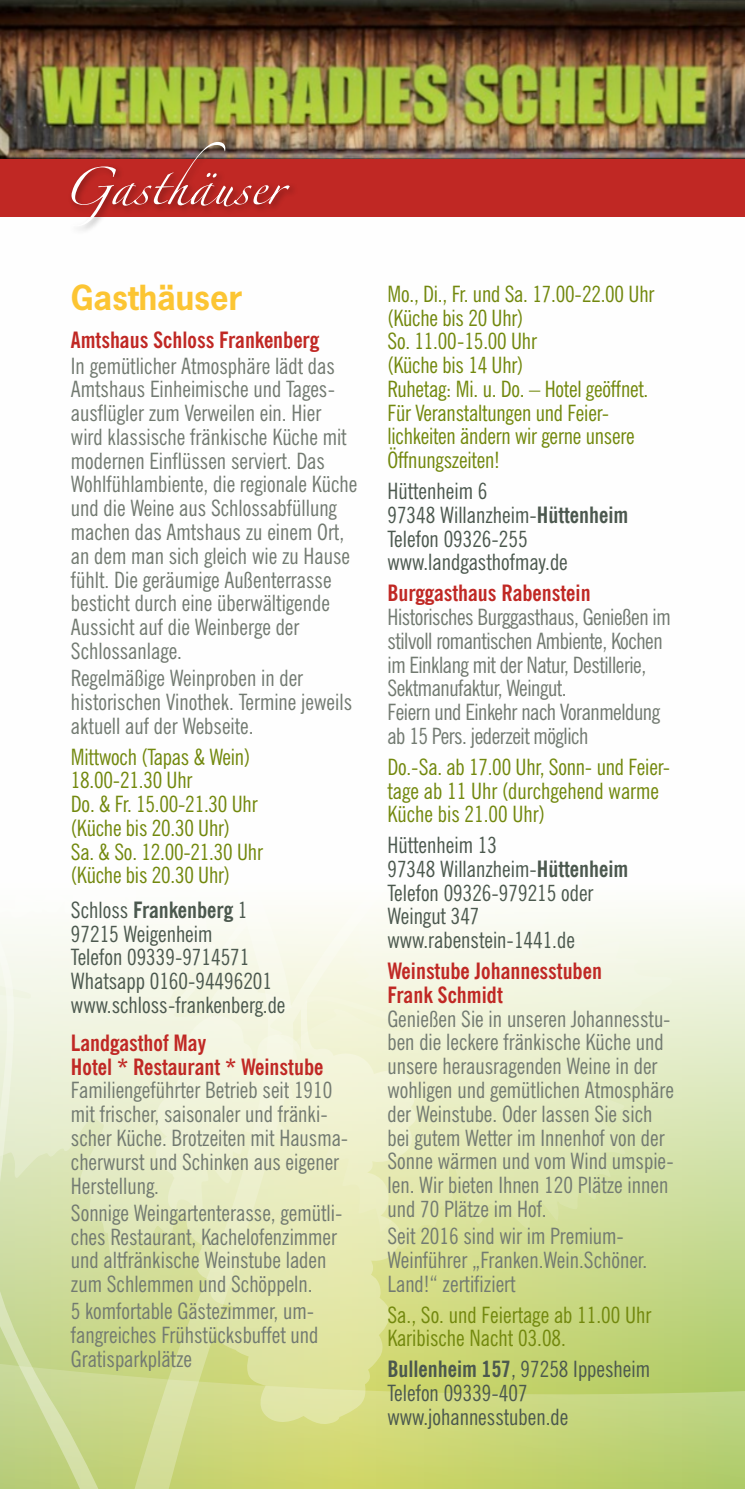
<style>
.page{position:relative;width:745px;height:1489px;background:#fff}
.page>*{position:absolute;margin:0;border:0;box-sizing:border-box;transform-origin:0 0}
.t1{font:700 32.5px "News Gothic Std";color:#fcc533}
.t2{font:condensed 22.5px/23.8px "News Gothic BT";color:#727a71}
.t3{font:condensed 22.5px/23.8px "News Gothic BT";letter-spacing:-.01em;color:#72880d}
.t4{font:condensed 22.5px/23.8px "News Gothic BT";color:#4b584e}
.t5{font:condensed 22.5px/23.8px "News Gothic BT";letter-spacing:-.02em;color:#727a71}
.t6{font:700 condensed 22.5px/23.8px "News Gothic BT";color:#c02824}
.s1{font-weight:700}
</style>
<div class="page">
<svg style="left:672px;top:912px;width:72px;height:169px"></svg>
<svg style="left:637px;top:1081px;width:107px;height:407px"></svg>
<svg style="left:637px;top:912px;width:35px;height:337px"></svg>
<svg style="left:121px;top:912px;width:516px;height:576px"></svg>
<svg style="left:0;top:938px;width:121px;height:550px"></svg>
<div style="left:0;top:912px;width:186px;height:26px;background:#fafbf5"></div>
<img style="left:0;top:0;width:744px;height:160px">
<div style="left:0;top:160px;width:744px;height:57px;background:#c02824"></div>
<div style="left:68px;top:138px;width:230px;height:97px;background:#000;opacity:.35"></div>
<svg style="left:71px;top:142px;width:218px;height:84px"></svg>
<h1 class="t1" style="left:71px;top:276px;width:173px">Gasthäuser</h1>
<p class="t6" style="left:71px;top:328px;width:249px">Amtshaus Schloss Frankenberg</p>
<p class="t2" style="left:71px;top:353px;width:288px">In gemütlicher Atmosphäre lädt das Amtshaus Einheimische und Tages&shy;ausflügler zum Verweilen ein. Hier wird klassische fränkische Küche mit modernen Einflüssen serviert. Das Wohlfühlambiente, die regionale Küche und die Weine aus Schlossabfüllung machen das Amtshaus zu einem Ort, an dem man sich gleich wie zu Hause fühlt. Die geräumige Außenterrasse besticht durch eine überwältigende Aussicht auf die Weinberge der Schlossanlage.</p>
<p class="t2" style="left:71px;top:666px;width:282px">Regelmäßige Weinproben in der historischen Vinothek. Termine jeweils aktuell auf der Webseite.</p>
<p class="t3" style="left:71px;top:744px;width:193px">Mittwoch (Tapas &amp; Wein)<br>18.00-21.30 Uhr<br>Do. &amp; Fr. 15.00-21.30 Uhr (Küche bis 20.30 Uhr)<br>Sa. &amp; So. 12.00-21.30 Uhr (Küche bis 20.30 Uhr)</p>
<p class="t4" style="left:71px;top:897px;width:216px">Schloss <span class="s1">Frankenberg</span> 1<br>97215 Weigenheim<br>Telefon 09339-9714571<br>Whatsapp 0160-94496201 www.schloss-frankenberg.de</p>
<p class="t6" style="left:71px;top:1030px;width:254px">Landgasthof May<br>Hotel * Restaurant * Weinstube</p>
<p class="t2" style="left:71px;top:1078px;width:279px">Familiengeführter Betrieb seit 1910 mit frischer, saisonaler und fränki&shy;scher Küche. Brotzeiten mit Hausma&shy;cherwurst und Schinken aus eigener<br>Herstellung.</p>
<p class="t2" style="left:71px;top:1200px;width:273px">Sonnige Weingartenterasse, gemütli&shy;ches Restaurant, Kachelofenzimmer und altfränkische Weinstube laden zum Schlemmen und Schöppeln.</p>
<p class="t2" style="left:71px;top:1299px;width:249px">5 komfortable Gästezimmer, um&shy;fangreiches Frühstücksbuffet und<br>Gratisparkplätze</p>
<p class="t3" style="left:387px;top:282px;width:268px">Mo., Di., Fr. und Sa. 17.00-22.00 Uhr (Küche bis 20 Uhr)<br>So. 11.00-15.00 Uhr<br>(Küche bis 14 Uhr)<br>Ruhetag: Mi. u. Do. – Hotel geöffnet.<br>Für Veranstaltungen und Feier&shy;lichkeiten ändern wir gerne unsere<br>Öffnungszeiten!</p>
<p class="t4" style="left:387px;top:479px;width:242px">Hüttenheim 6<br>97348 Willanzheim-<span class="s1">Hüttenheim<br></span>Telefon 09326-255 www.landgasthofmay.de</p>
<p class="t6" style="left:387px;top:581px;width:204px">Burggasthaus Rabenstein</p>
<p class="t5" style="left:387px;top:605px;width:284px">Historisches Burggasthaus, Genießen im stilvoll romantischen Ambiente, Kochen im Einklang mit der Natur, Destillerie, Sektmanufaktur, Weingut.<br>Feiern und Einkehr nach Voranmeldung ab 15 Pers. jederzeit möglich</p>
<p class="t3" style="left:387px;top:754px;width:284px">Do.-Sa. ab 17.00 Uhr, Sonn- und Feier&shy;tage ab 11 Uhr (durchgehend warme<br>Küche bis 21.00 Uhr)</p>
<p class="t4" style="left:387px;top:833px;width:242px">Hüttenheim 13<br>97348 Willanzheim-<span class="s1">Hüttenheim<br></span>Telefon 09326-979215 oder<br>Weingut 347 www.rabenstein-1441.de</p>
<p class="t6" style="left:387px;top:958px;width:216px">Weinstube Johannesstuben<br>Frank Schmidt</p>
<p class="t2" style="left:387px;top:1006px;width:288px">Genießen Sie in unseren Johannesstu&shy;ben die leckere fränkische Küche und unsere herausragenden Weine in der wohligen und gemütlichen Atmosphäre der Weinstube. Oder lassen Sie sich bei gutem Wetter im Innenhof von der Sonne wärmen und vom Wind umspie&shy;len. Wir bieten Ihnen 120 Plätze innen und 70 Plätze im Hof.</p>
<p class="t2" style="left:387px;top:1223px;width:261px">Seit 2016 sind wir im Premium-<br>Weinführer „Franken.Wein.Schöner.<br>Land!“ zertifiziert</p>
<p class="t3" style="left:387px;top:1302px;width:265px">Sa., So. und Feiertage ab 11.00 Uhr<br>Karibische Nacht 03.08.</p>
<p class="t4" style="left:387px;top:1356px;width:264px"><span class="s1">Bullenheim 157</span>, 97258 Ippesheim<br>Telefon 09339-407 www.johannesstuben.de</p>
</div>
